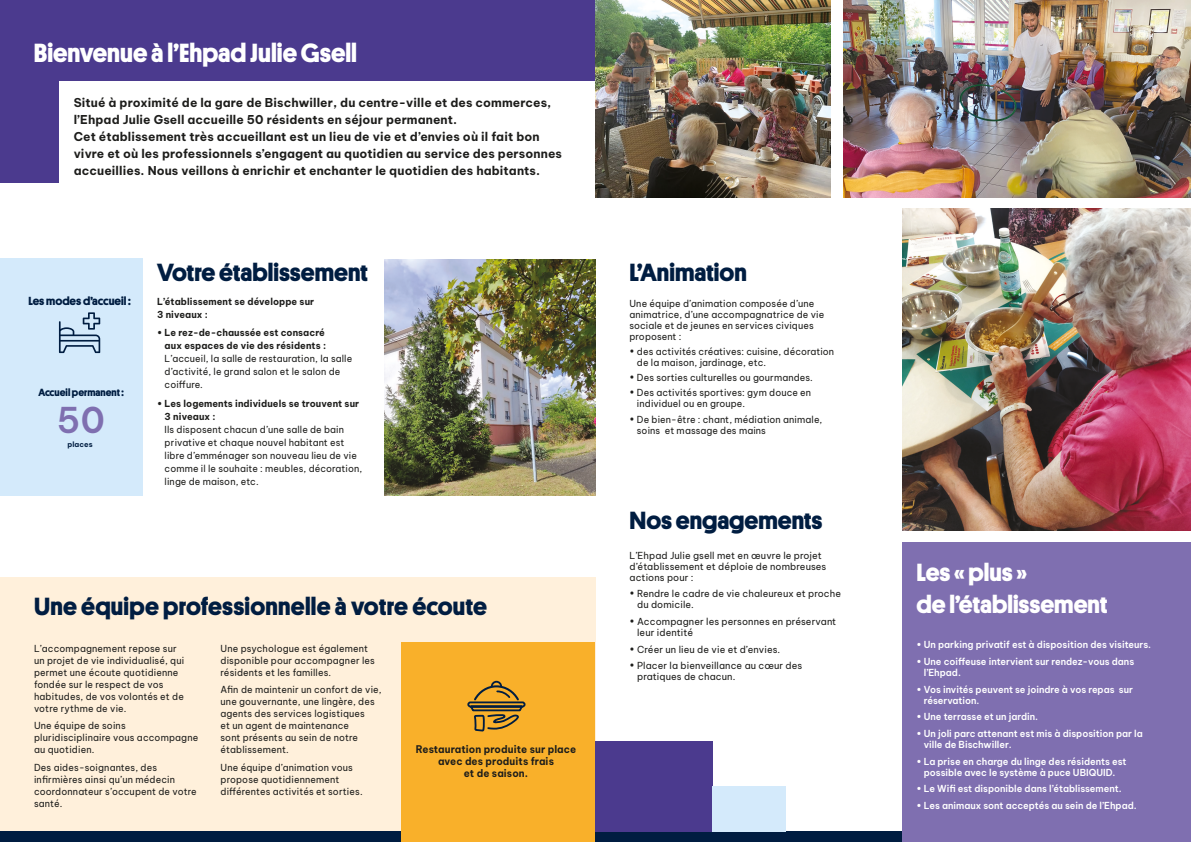
<style>
.page{position:relative;width:1191px;height:842px;background:#fff}
.page>*{position:absolute;margin:0;border:0;box-sizing:border-box;transform-origin:0 0}
.t1{font:600 34.9px "Be Vietnam Pro";color:#7f6fb0}
.t2{font:700 26.4px "Platform";color:#fff}
.t3{font:700 25px "Platform";color:#001d41}
.t4{font:700 25px/31.5px "Platform";color:#fff}
.t5{font:700 12px/17px "Be Vietnam Pro";letter-spacing:.01em;color:#1d1d1b}
.t6{font:700 11.8px "Platform";color:#001d41}
.t7{font:700 10.5px "Platform";color:#001d41}
.t8{font:700 10.4px/12px "Be Vietnam Pro";letter-spacing:.01em;color:#1d1d1b;text-align:center;scale:.95 1}
.t9{font:9.5px/12px "Be Vietnam Pro";letter-spacing:.01em;color:#1d1d1b}
.t10{font:600 9.5px/11px "Be Vietnam Pro";color:#fff}
.t11{font:700 9.5px/13px "Be Vietnam Pro";letter-spacing:.005em;color:#1d1d1b}
.t12{font:700 7.3px "Be Vietnam Pro";letter-spacing:.005em;color:#001d41}
.s1{font-weight:700}
</style>
<div class="page">
<img style="left:902px;top:208px;width:289px;height:323px">
<div style="left:0;top:578px;width:595px;height:264px;background:#fff0db"></div>
<div style="left:0;top:831px;width:914px;height:11px;background:#001d41"></div>
<div style="left:0;top:0;width:595px;height:80px;background:#4b3a8e"></div>
<div style="left:0;top:0;width:59px;height:182px;background:#4b3a8e"></div>
<div style="left:902px;top:542px;width:289px;height:300px;background:#7f6fb0"></div>
<div style="left:0;top:258px;width:142px;height:238px;background:#d4eafb"></div>
<svg style="left:59px;top:312px;width:41px;height:41px"></svg>
<img style="left:843px;top:0;width:348px;height:198px">
<img style="left:595px;top:0;width:235px;height:198px">
<div style="left:595px;top:741px;width:118px;height:90px;background:#4b3a8e"></div>
<div style="left:712px;top:786px;width:73px;height:45px;background:#d4eafb"></div>
<div style="left:401px;top:642px;width:194px;height:200px;background:#f9b02a"></div>
<svg style="left:467px;top:680px;width:59px;height:52px"></svg>
<img style="left:385px;top:260px;width:210px;height:236px">
<p class="t2" style="left:34px;top:33px;width:325px">Bienvenue à l’Ehpad Julie Gsell</p>
<p class="t5" style="left:74px;top:93px;width:490px">Situé à proximité de la gare de Bischwiller, du centre-ville et des commerces, l’Ehpad Julie Gsell accueille 50 résidents en séjour permanent.<br>Cet établissement très accueillant est un lieu de vie et d’envies où il fait bon vivre et où les professionnels s’engagent au quotidien au service des personnes accueillies. Nous veillons à enrichir et enchanter le quotidien des habitants.</p>
<p class="t6" style="left:28px;top:292px;width:104px">Les modes d’accueil :</p>
<p class="t7" style="left:38px;top:385px;width:87px">Accueil permanent:</p>
<p class="t1" style="left:57px;top:390px;width:50px">50</p>
<p class="t12" style="left:68px;top:438px;width:27px">places</p>
<p class="t3" style="left:157px;top:254px;width:212px">Votre établissement</p>
<p class="t11" style="left:157px;top:294px;width:159px">L’établissement se développe sur<br>3 niveaux :</p>
<p class="t9" style="left:165px;top:325px;width:189px;line-height:13px;text-indent:-8px"><span class="s1">• Le rez-de-chaussée est consacré<br>aux espaces de vie des résidents :<br></span>L’accueil, la salle de restauration, la salle d’activité, le grand salon et le salon de coiffure.</p>
<p class="t9" style="left:165px;top:396px;width:199px;line-height:13px;text-indent:-8px"><span class="s1">• Les logements individuels se trouvent sur 3 niveaux :<br></span>Ils disposent chacun d’une salle de bain privative et chaque nouvel habitant est libre d’emménager son nouveau lieu de vie comme il le souhaite : meubles, décoration, linge de maison, etc.</p>
<p class="t3" style="left:34px;top:588px;width:454px">Une équipe professionnelle à votre écoute</p>
<p class="t9" style="left:34px;top:641px;width:152px">L’accompagnement repose sur un projet de vie individualisé, qui permet une écoute quotidienne fondée sur le respect de vos habitudes, de vos volontés et de votre rythme de vie.</p>
<p class="t9" style="left:34px;top:719px;width:166px">Une équipe de soins pluridisciplinaire vous accompagne au quotidien.</p>
<p class="t9" style="left:34px;top:760px;width:164px">Des aides-soignantes, des infirmières ainsi qu’un médecin coordonnateur s’occupent de votre santé.</p>
<p class="t9" style="left:220px;top:641px;width:156px">Une psychologue est également disponible pour accompagner les résidents et les familles.</p>
<p class="t9" style="left:220px;top:683px;width:163px">Afin de maintenir un confort de vie, une gouvernante, une lingère, des agents des services logistiques<br>et un agent de maintenance<br>sont présents au sein de notre établissement.</p>
<p class="t9" style="left:220px;top:760px;width:144px">Une équipe d’animation vous propose quotidiennement différentes activités et sorties.</p>
<p class="t8" style="left:416px;top:742px;width:170px">Restauration produite sur place avec des produits frais<br>et de saison.</p>
<p class="t3" style="left:629px;top:254px;width:119px">L’Animation</p>
<p class="t9" style="left:629px;top:297px;width:196px;line-height:11px">Une équipe d’animation composée d’une animatrice, d’une accompagnatrice de vie sociale et de jeunes en services civiques proposent :</p>
<p class="t9" style="left:637px;top:345px;width:199px;line-height:11px;text-indent:-7px">• des activités créatives: cuisine, décoration de la maison, jardinage, etc.</p>
<p class="t9" style="left:629px;top:371px;width:185px">• Des sorties culturelles ou gourmandes.</p>
<p class="t9" style="left:637px;top:386px;width:176px;line-height:11px;text-indent:-7px">• Des activités sportives: gym douce en individuel ou en groupe.</p>
<p class="t9" style="left:637px;top:413px;width:187px;line-height:11px;text-indent:-7px">• De bien-être : chant, médiation animale, soins et massage des mains</p>
<p class="t3" style="left:629px;top:502px;width:194px">Nos engagements</p>
<p class="t9" style="left:629px;top:549px;width:198px;line-height:11px">L’Ehpad Julie gsell met en œuvre le projet d’établissement et déploie de nombreuses actions pour :</p>
<p class="t9" style="left:637px;top:587px;width:205px;line-height:11px;text-indent:-8px">• Rendre le cadre de vie chaleureux et proche du domicile.</p>
<p class="t9" style="left:637px;top:615px;width:201px;line-height:11px;text-indent:-8px">• Accompagner les personnes en préservant leur identité</p>
<p class="t9" style="left:629px;top:642px;width:152px">• Créer un lieu de vie et d’envies.</p>
<p class="t9" style="left:637px;top:659px;width:167px;line-height:11px;text-indent:-8px">• Placer la bienveillance au cœur des pratiques de chacun.</p>
<p class="t4" style="left:916px;top:555px;width:193px">Les «plus »<br>de l’établissement</p>
<p class="t10" style="left:916px;top:638px;width:236px">• Un parking privatif est à disposition des visiteurs.</p>
<p class="t10" style="left:923px;top:655px;width:212px;text-indent:-7px">• Une coiffeuse intervient sur rendez-vous dans l’Ehpad.</p>
<p class="t10" style="left:923px;top:683px;width:211px;text-indent:-7px">• Vos invités peuvent se joindre à vos repas sur réservation.</p>
<p class="t10" style="left:916px;top:710px;width:123px">• Une terrasse et un jardin.</p>
<p class="t10" style="left:923px;top:727px;width:220px;text-indent:-7px">• Un joli parc attenant est mis à disposition par la ville de Bischwiller.</p>
<p class="t10" style="left:916px;top:755px;width:212px;text-align:center">• La prise en charge du linge des résidents est possible avec le système à puce UBIQUID.</p>
<p class="t10" style="left:916px;top:782px;width:207px">• Le Wifi est disponible dans l’établissement.</p>
<p class="t10" style="left:916px;top:799px;width:222px">• Les animaux sont acceptés au sein de l’Ehpad.</p>
</div>
